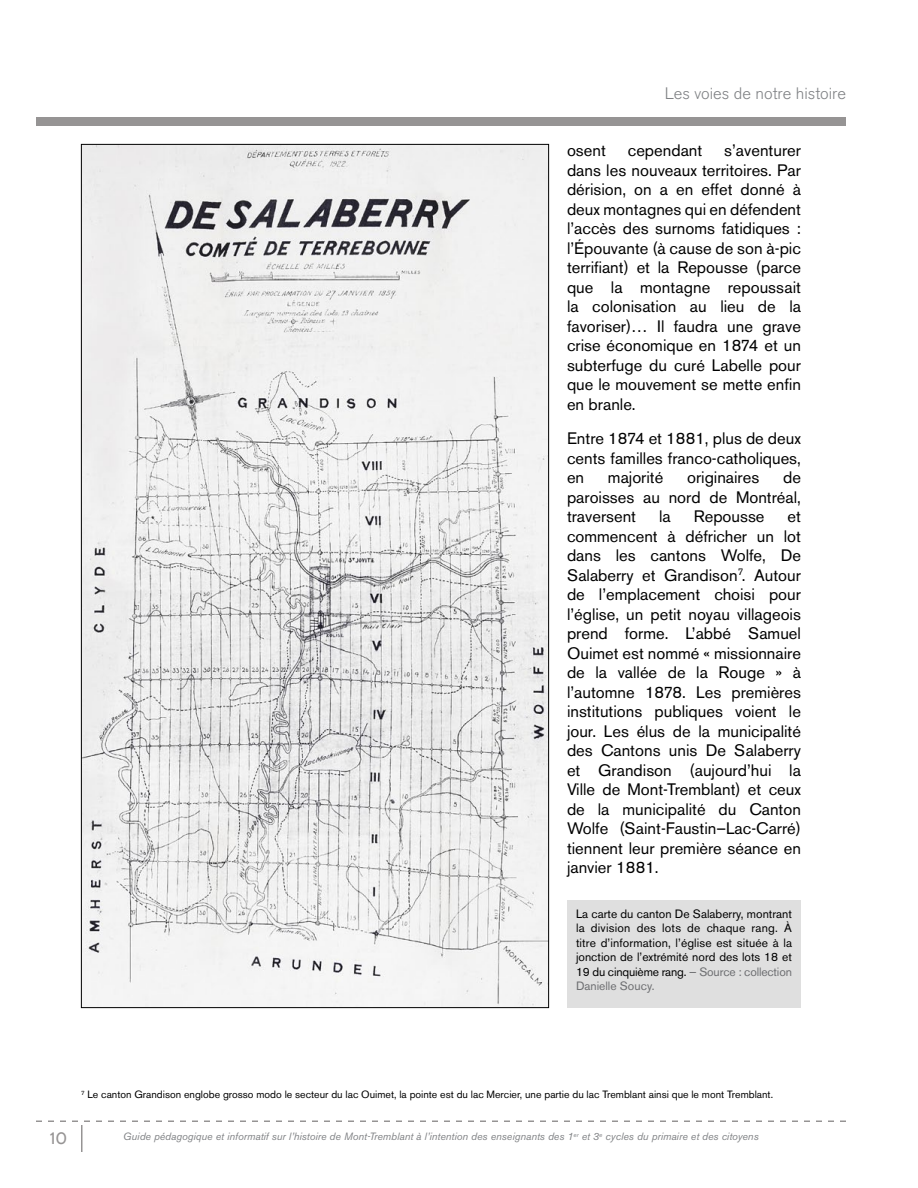
<style>
.page{position:relative;width:918px;height:1188px;background:#fff}
.page>*{position:absolute;margin:0;border:0;box-sizing:border-box;transform-origin:0 0}
.t1{font:16.5px/19.5px "Akzidenz Grotesk BE";color:#000;text-align:justify}
.t2{font:300 16.5px "Akzidenz Grotesk BE";color:#808285}
.t3{font:16.5px "Cabin";color:#969494}
.t4{font:12px/14.4px "Akzidenz Grotesk BE";letter-spacing:-.01em;color:#000;text-align:justify}
.t5{font:10.5px "Akzidenz Grotesk BE";color:#000}
.t6{font:italic 10.5px "Akzidenz Grotesk BE";color:#808285}
.s1{color:#6d6e71}
</style>
<div class="page">
<div style="left:36px;top:117px;width:810px;height:9px;background:#969494"></div>
<svg style="left:36px;top:1120px;width:810px;height:32px"></svg>
<img style="left:83px;top:146px;width:464px;height:860px">
<div style="left:567px;top:900px;width:234px;height:108px;background:#dfdfdf"></div>
<p class="t2" style="left:665px;top:84px;width:183px">Les voies de notre histoire</p>
<p class="t1" style="left:567px;top:141px;width:40px">osent</p>
<p class="t1" style="left:628px;top:141px;width:76px">cependant</p>
<p class="t1" style="left:567px;top:141px;width:236px;text-indent:157px">s’aventurer dans les nouveaux territoires. Par dérision, on a en effet donné à deux montagnes qui en défendent l’accès des surnoms fatidiques : l’Épouvante (à cause de son à-pic terrifiant) et la Repousse (parce que la montagne repoussait la colonisation au lieu de la favoriser)… Il faudra une grave crise économique en 1874 et un subterfuge du curé Labelle pour que le mouvement se mette enfin en branle.</p>
<p class="t1" style="left:567px;top:429px;width:236px">Entre 1874 et 1881, plus de deux cents familles franco-catholiques, en</p>
<p class="t1" style="left:567px;top:468px;width:236px;text-indent:216px">de paroisses au nord de Montréal, traversent</p>
<p class="t1" style="left:608px;top:468px;width:57px">majorité</p>
<p class="t1" style="left:687px;top:468px;width:74px">originaires</p>
<p class="t1" style="left:659px;top:507px;width:13px">la</p>
<p class="t1" style="left:694px;top:507px;width:72px">Repousse</p>
<p class="t1" style="left:567px;top:507px;width:236px;text-indent:221px">et commencent à défricher un lot dans les cantons Wolfe, De Salaberry et Grandison<sup>7</sup>. Autour de l’emplacement choisi pour l’église, un petit noyau villageois prend forme. L’abbé Samuel Ouimet est nommé « missionnaire de la vallée de la Rouge » à l’automne 1878. Les premières institutions publiques voient le jour. Les élus de la municipalité des Cantons unis De Salaberry et Grandison (aujourd’hui la Ville de Mont-Tremblant) et ceux de la municipalité du Canton Wolfe (Saint-Faustin–Lac-Carré) tiennent leur première séance en janvier 1881.</p>
<p class="t4" style="left:576px;top:907px;width:218px">La carte du canton De Salaberry, montrant la division des lots de chaque rang. À titre d’information, l’église est située à la jonction de l’extrémité nord des lots 18 et 19 du cinquième rang. <span class="s1">— Source : collection Danielle Soucy.</span></p>
<p class="t3" style="left:50px;top:1128px;width:19px">10</p>
<p class="t5" style="left:81px;top:1088px;width:694px"><sup>7</sup> Le canton Grandison englobe grosso modo le secteur du lac Ouimet, la pointe est du lac Mercier, une partie du lac Tremblant ainsi que le mont Tremblant.</p>
<p class="t6" style="left:123px;top:1130px;width:637px">Guide pédagogique et informatif sur l’histoire de Mont-Tremblant à l’intention des enseignants des 1<sup>er</sup> et 3<sup>e</sup> cycles du primaire et des citoyens</p>
</div>
